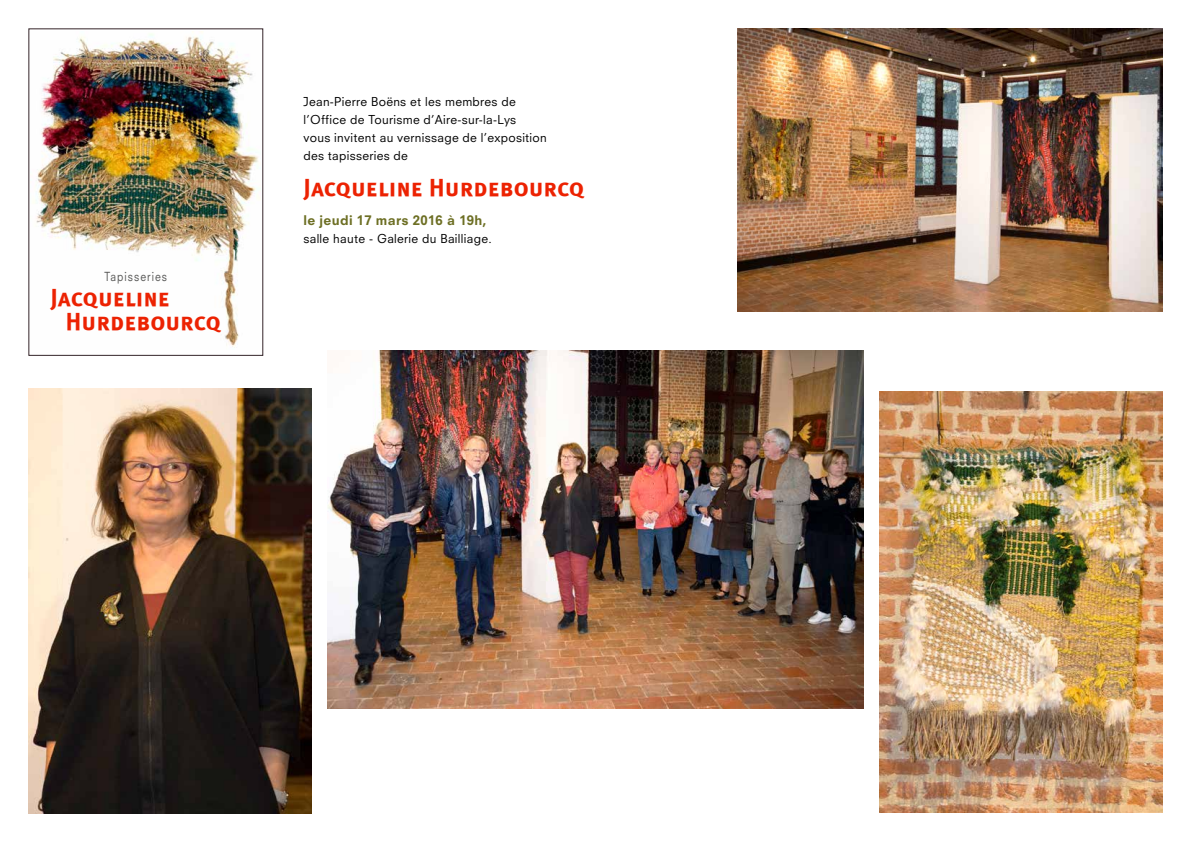
<style>
.page{position:relative;width:1191px;height:842px;background:#fff}
.page>*{position:absolute;margin:0;border:0;box-sizing:border-box;transform-origin:0 0}
.t1{font:24.9px/23.9px "Meta Plus Bold Caps";color:#ec2202}
.t2{font:800 13px "Neuzeit S";letter-spacing:.025em;color:#6d6f24}
.t3{font:12.2px "Neuzeit S";letter-spacing:.1em;color:#575756;scale:.85 1}
.t4{font:12px/18px "Neuzeit S";letter-spacing:.025em;color:#000}
</style>
<div class="page">
<img style="left:33px;top:31px;width:227px;height:317px">
<img style="left:737px;top:28px;width:425px;height:284px">
<img style="left:327px;top:350px;width:537px;height:358px">
<img style="left:28px;top:388px;width:284px;height:425px">
<img style="left:879px;top:391px;width:283px;height:422px">
<p class="t3" style="left:104px;top:269px;width:75px">Tapisseries</p>
<h1 class="t1" style="left:65px;top:285px;width:157px;text-indent:-15px">Jacqueline<br>Hurdebourcq</h1>
<p class="t4" style="left:303px;top:92px;width:245px">Jean-Pierre Boëns et les membres de l’Office de Tourisme d’Aire-sur-la-Lys<br>vous invitent au vernissage de l’exposition des tapisseries de</p>
<h1 class="t1" style="left:303px;top:175px;width:282px">Jacqueline Hurdebourcq</h1>
<p class="t2" style="left:303px;top:212px;width:184px">le jeudi 17 mars 2016 à 19h,</p>
<p class="t4" style="left:303px;top:229px;width:190px">salle haute - Galerie du Bailliage.</p>
</div>
